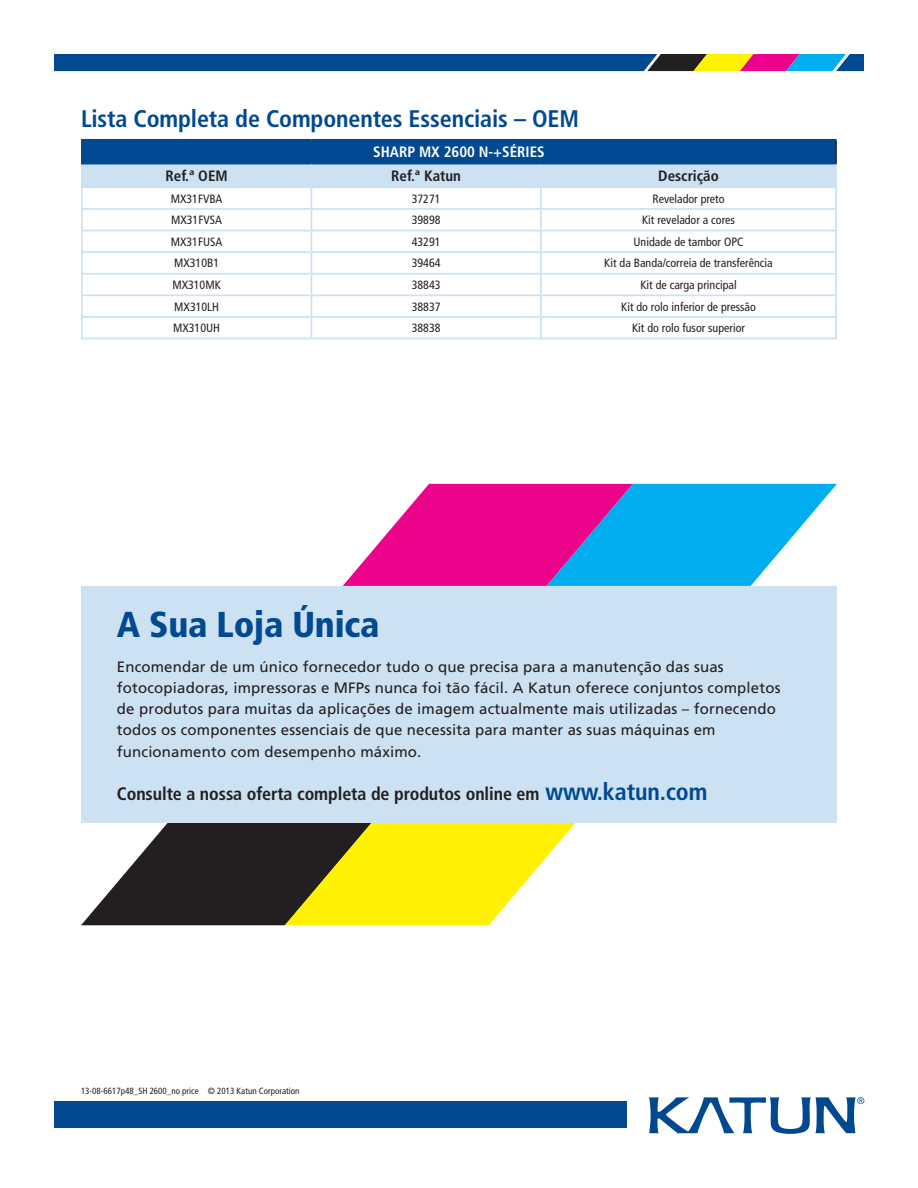
<style>
.page{position:relative;width:918px;height:1188px;background:#fff}
.page>*{position:absolute;margin:0;border:0;box-sizing:border-box;transform-origin:0 0}
.t1{font:900 condensed 36px "Frutiger";letter-spacing:-.005em;color:#014990}
.t2{font:700 condensed 24px "Frutiger";letter-spacing:-.005em;color:#014990}
.t3{font:700 condensed 18px "Frutiger";letter-spacing:-.005em;color:#231f20}
.t4{font:15px/21px "Frutiger";letter-spacing:.01em;color:#231f20}
.t5{font:700 condensed 15px "Frutiger";color:#231f20}
.t6{font:700 condensed 15px "Frutiger";color:#fff}
.t7{font:condensed 12px "Frutiger";color:#231f20}
.t8{font:condensed 9px "Frutiger";color:#231f20}
.s1{font-size:24px;color:#014990}
</style>
<div class="page">
<svg style="left:81px;top:823px;width:494px;height:102px"></svg>
<svg style="left:342px;top:484px;width:495px;height:102px"></svg>
<div style="left:81px;top:586px;width:756px;height:237px;background:#cce1f2"></div>
<div style="left:82px;top:140px;width:754px;height:24px;background:#014990"></div>
<hr style="left:835px;top:141px;width:2px;height:22px;background:#231f20">
<hr style="left:81px;top:141px;width:2px;height:22px;background:#014990">
<hr style="left:81px;top:139px;width:230px;height:2px;background:#014990">
<hr style="left:311px;top:139px;width:230px;height:2px;background:#014990">
<hr style="left:541px;top:139px;width:296px;height:2px;background:#014990">
<hr style="left:81px;top:163px;width:230px;height:1px;background:#014990">
<hr style="left:541px;top:163px;width:296px;height:1px;background:#014990">
<hr style="left:81px;top:338px;width:230px;height:1px;background:#cce1f2">
<svg style="left:81px;top:164px;width:756px;height:174px"></svg>
<hr style="left:311px;top:316px;width:230px;height:2px;background:#cce1f2">
<hr style="left:311px;top:338px;width:230px;height:1px;background:#cce1f2">
<hr style="left:540px;top:318px;width:2px;height:20px;background:#cce1f2">
<hr style="left:541px;top:316px;width:296px;height:2px;background:#cce1f2">
<hr style="left:541px;top:338px;width:296px;height:1px;background:#cce1f2">
<hr style="left:835px;top:318px;width:2px;height:20px;background:#cce1f2">
<svg style="left:54px;top:54px;width:810px;height:17px;background:#215387"></svg>
<svg style="left:649px;top:1097px;width:215px;height:37px"></svg>
<div style="left:54px;top:1101px;width:572px;height:27px;background:#014990"></div>
<p class="t2" style="left:81px;top:104px;width:499px">Lista Completa de Componentes Essenciais – OEM</p>
<p class="t6" style="left:373px;top:143px;width:173px">SHARP MX 2600 N-+SÉRIES</p>
<p class="t5" style="left:166px;top:167px;width:64px">Ref.ª OEM</p>
<p class="t5" style="left:391px;top:167px;width:71px">Ref.ª Katun</p>
<p class="t5" style="left:658px;top:167px;width:62px">Descrição</p>
<p class="t7" style="left:171px;top:191px;width:53px">MX31FVBA</p>
<p class="t7" style="left:412px;top:191px;width:30px">37271</p>
<p class="t7" style="left:652px;top:191px;width:74px">Revelador preto</p>
<p class="t7" style="left:171px;top:213px;width:53px">MX31FVSA</p>
<p class="t7" style="left:412px;top:213px;width:30px">39898</p>
<p class="t7" style="left:642px;top:213px;width:95px">Kit revelador a cores</p>
<p class="t7" style="left:171px;top:235px;width:53px">MX31FUSA</p>
<p class="t7" style="left:412px;top:235px;width:30px">43291</p>
<p class="t7" style="left:633px;top:235px;width:112px">Unidade de tambor OPC</p>
<p class="t7" style="left:174px;top:256px;width:47px">MX310B1</p>
<p class="t7" style="left:412px;top:256px;width:30px">39464</p>
<p class="t7" style="left:604px;top:256px;width:170px">Kit da Banda/correia de transferência</p>
<p class="t7" style="left:172px;top:278px;width:50px">MX310MK</p>
<p class="t7" style="left:412px;top:278px;width:30px">38843</p>
<p class="t7" style="left:640px;top:278px;width:98px">Kit de carga principal</p>
<p class="t7" style="left:174px;top:299px;width:46px">MX310LH</p>
<p class="t7" style="left:412px;top:299px;width:30px">38837</p>
<p class="t7" style="left:621px;top:299px;width:136px">Kit do rolo inferior de pressão</p>
<p class="t7" style="left:173px;top:321px;width:49px">MX310UH</p>
<p class="t7" style="left:412px;top:321px;width:30px">38838</p>
<p class="t7" style="left:632px;top:321px;width:115px">Kit do rolo fusor superior</p>
<p class="t1" style="left:117px;top:603px;width:264px">A Sua Loja Única</p>
<p class="t4" style="left:117px;top:656px;width:665px">Encomendar de um único fornecedor tudo o que precisa para a manutenção das suas fotocopiadoras, impressoras e MFPs nunca foi tão fácil. A Katun oferece conjuntos completos de produtos para muitas da aplicações de imagem actualmente mais utilizadas – fornecendo todos os componentes essenciais de que necessita para manter as suas máquinas em</p>
<p class="t4" style="left:117px;top:741px;width:306px">funcionamento com desempenho máximo.</p>
<p class="t3" style="left:117px;top:783px;width:592px">Consulte a nossa oferta completa de produtos online em <span class="s1">www.katun.com</span></p>
<p class="t8" style="left:81px;top:1086px;width:220px">13-08-6617p48_SH 2600_no price © 2013 Katun Corporation</p>
</div>
